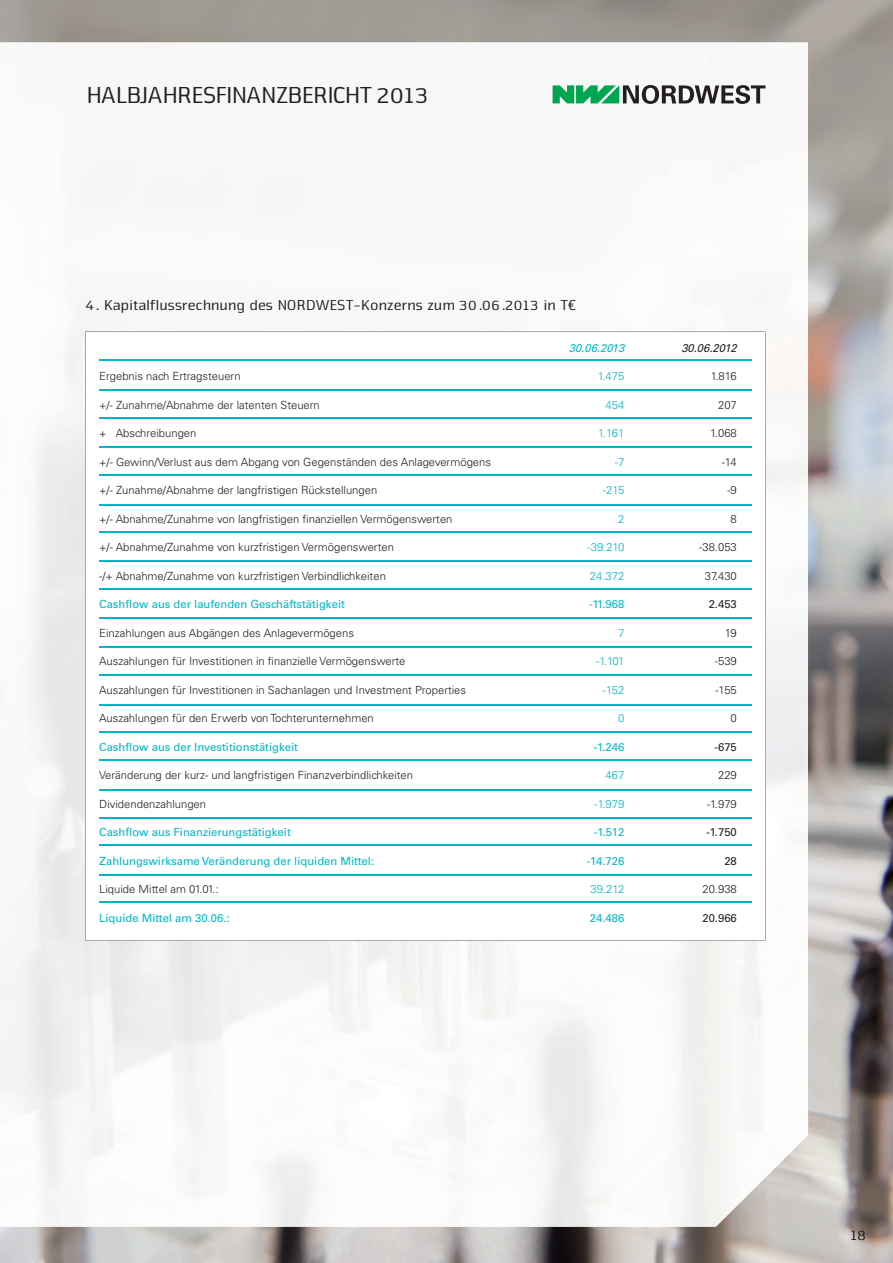
<style>
.page{position:relative;width:893px;height:1263px;background:#fff}
.page>*{position:absolute;margin:0;border:0;box-sizing:border-box;transform-origin:0 0}
.t1{font:24px "Nuri";color:#231f20}
.t2{font:15px "Nuri";letter-spacing:.025em;color:#231f20}
.t3{font:300 11.25px "Univers LT Std";color:#231f20}
.t4{font:11.25px "Univers LT Std";color:#00b7c5}
.t5{font:300 11.25px "Univers LT Std";color:#00b7c5}
.t6{font:11.25px "Univers LT Std";color:#231f20}
.t7{font:italic 11.25px "Univers LT Std";color:#00b7c5}
.t8{font:italic 11.25px "Univers LT Std";color:#231f20}
</style>
<div class="page">
<img style="left:0;top:0;width:893px;height:1263px">
<img style="left:0;top:43px;width:808px;height:1184px">
<svg style="left:552px;top:85px;width:213px;height:19px"></svg>
<svg style="left:85px;top:332px;width:680px;height:608px"></svg>
<hr style="left:99px;top:360px;width:652px;height:1px;background:#00b7c5">
<hr style="left:99px;top:390px;width:652px;height:1px;background:#00b7c5">
<hr style="left:99px;top:418px;width:652px;height:1px;background:#00b7c5">
<hr style="left:99px;top:446px;width:652px;height:2px;background:#00b7c5">
<hr style="left:99px;top:475px;width:652px;height:1px;background:#00b7c5">
<hr style="left:99px;top:504px;width:652px;height:2px;background:#00b7c5">
<hr style="left:99px;top:531px;width:652px;height:2px;background:#00b7c5">
<hr style="left:99px;top:561px;width:652px;height:1px;background:#00b7c5">
<hr style="left:99px;top:589px;width:652px;height:1px;background:#00b7c5">
<hr style="left:99px;top:618px;width:652px;height:1px;background:#00b7c5">
<hr style="left:99px;top:646px;width:652px;height:2px;background:#00b7c5">
<hr style="left:99px;top:674px;width:652px;height:2px;background:#00b7c5">
<hr style="left:99px;top:704px;width:652px;height:2px;background:#00b7c5">
<hr style="left:99px;top:732px;width:652px;height:1px;background:#00b7c5">
<hr style="left:99px;top:760px;width:652px;height:1px;background:#00b7c5">
<hr style="left:99px;top:789px;width:652px;height:2px;background:#00b7c5">
<hr style="left:99px;top:817px;width:652px;height:2px;background:#00b7c5">
<hr style="left:99px;top:845px;width:652px;height:1px;background:#00b7c5">
<hr style="left:99px;top:874px;width:652px;height:2px;background:#00b7c5">
<hr style="left:99px;top:902px;width:652px;height:1px;background:#00b7c5">
<h1 class="t1" style="left:85px;top:88px;width:344px">HALBJAHRESFINANZBERICHT 2013</h1>
<h2 class="t2" style="left:85px;top:300px;width:491px">4. Kapitalflussrechnung des NORDWEST-Konzerns zum 30.06.2013 in T€</h2>
<p class="t7" style="left:569px;top:343px;width:57px">30.06.2013</p>
<p class="t8" style="left:681px;top:343px;width:57px">30.06.2012</p>
<p class="t3" style="left:99px;top:371px;width:143px">Ergebnis nach Ertragsteuern</p>
<p class="t5" style="left:598px;top:371px;width:28px">1.475</p>
<p class="t3" style="left:711px;top:371px;width:28px">1.816</p>
<p class="t3" style="left:99px;top:400px;width:222px">+/- Zunahme/Abnahme der latenten Steuern</p>
<p class="t5" style="left:605px;top:400px;width:20px">454</p>
<p class="t3" style="left:718px;top:400px;width:20px">207</p>
<p class="t3" style="left:99px;top:428px;width:99px">+ Abschreibungen</p>
<p class="t5" style="left:598px;top:428px;width:28px">1.161</p>
<p class="t3" style="left:710px;top:428px;width:28px">1.068</p>
<p class="t3" style="left:99px;top:457px;width:393px">+/- Gewinn/Verlust aus dem Abgang von Gegenständen des Anlagevermögens</p>
<p class="t5" style="left:615px;top:457px;width:11px">-7</p>
<p class="t3" style="left:722px;top:457px;width:17px">-14</p>
<p class="t3" style="left:99px;top:485px;width:279px">+/- Zunahme/Abnahme der langfristigen Rückstellungen</p>
<p class="t5" style="left:603px;top:485px;width:23px">-215</p>
<p class="t3" style="left:727px;top:485px;width:11px">-9</p>
<p class="t3" style="left:99px;top:514px;width:355px">+/- Abnahme/Zunahme von langfristigen finanziellen Vermögenswerten</p>
<p class="t5" style="left:618px;top:514px;width:8px">2</p>
<p class="t3" style="left:730px;top:514px;width:8px">8</p>
<p class="t3" style="left:99px;top:542px;width:296px">+/- Abnahme/Zunahme von kurzfristigen Vermögenswerten</p>
<p class="t5" style="left:588px;top:542px;width:38px">-39.210</p>
<p class="t3" style="left:699px;top:542px;width:39px">-38.053</p>
<p class="t3" style="left:99px;top:571px;width:288px">-/+ Abnahme/Zunahme von kurzfristigen Verbindlichkeiten</p>
<p class="t5" style="left:590px;top:571px;width:36px">24.372</p>
<p class="t3" style="left:705px;top:571px;width:34px">37.430</p>
<p class="t4" style="left:99px;top:599px;width:247px">Cashflow aus der laufenden Geschäftstätigkeit</p>
<p class="t4" style="left:589px;top:599px;width:37px">-11.968</p>
<p class="t6" style="left:709px;top:599px;width:30px">2.453</p>
<p class="t3" style="left:99px;top:628px;width:256px">Einzahlungen aus Abgängen des Anlagevermögens</p>
<p class="t5" style="left:618px;top:628px;width:8px">7</p>
<p class="t3" style="left:725px;top:628px;width:13px">19</p>
<p class="t3" style="left:99px;top:656px;width:308px">Auszahlungen für Investitionen in finanzielle Vermögenswerte</p>
<p class="t5" style="left:596px;top:656px;width:30px">-1.101</p>
<p class="t3" style="left:715px;top:656px;width:23px">-539</p>
<p class="t3" style="left:99px;top:685px;width:368px">Auszahlungen für Investitionen in Sachanlagen und Investment Properties</p>
<p class="t5" style="left:603px;top:685px;width:23px">-152</p>
<p class="t3" style="left:715px;top:685px;width:23px">-155</p>
<p class="t3" style="left:99px;top:713px;width:276px">Auszahlungen für den Erwerb von Tochterunternehmen</p>
<p class="t5" style="left:618px;top:713px;width:8px">0</p>
<p class="t3" style="left:730px;top:713px;width:8px">0</p>
<p class="t4" style="left:99px;top:742px;width:200px">Cashflow aus der Investitionstätigkeit</p>
<p class="t4" style="left:593px;top:742px;width:32px">-1.246</p>
<p class="t6" style="left:714px;top:742px;width:24px">-675</p>
<p class="t3" style="left:99px;top:770px;width:315px">Veränderung der kurz- und langfristigen Finanzverbindlichkeiten</p>
<p class="t5" style="left:605px;top:770px;width:20px">467</p>
<p class="t3" style="left:718px;top:770px;width:20px">229</p>
<p class="t3" style="left:99px;top:799px;width:108px">Dividendenzahlungen</p>
<p class="t5" style="left:595px;top:799px;width:31px">-1.979</p>
<p class="t3" style="left:707px;top:799px;width:31px">-1.979</p>
<p class="t4" style="left:99px;top:827px;width:193px">Cashflow aus Finanzierungstätigkeit</p>
<p class="t4" style="left:594px;top:827px;width:32px">-1.512</p>
<p class="t6" style="left:706px;top:827px;width:32px">-1.750</p>
<p class="t4" style="left:99px;top:856px;width:276px">Zahlungswirksame Veränderung der liquiden Mittel:</p>
<p class="t4" style="left:586px;top:856px;width:39px">-14.726</p>
<p class="t6" style="left:724px;top:856px;width:14px">28</p>
<p class="t3" style="left:99px;top:884px;width:121px">Liquide Mittel am 01.01.:</p>
<p class="t5" style="left:590px;top:884px;width:35px">39.212</p>
<p class="t3" style="left:702px;top:884px;width:36px">20.938</p>
<p class="t4" style="left:99px;top:913px;width:132px">Liquide Mittel am 30.06.:</p>
<p class="t4" style="left:590px;top:913px;width:36px">24.486</p>
<p class="t6" style="left:702px;top:913px;width:36px">20.966</p>
<h2 class="t2" style="left:850px;top:1230px;width:17px">18</h2>
</div>
